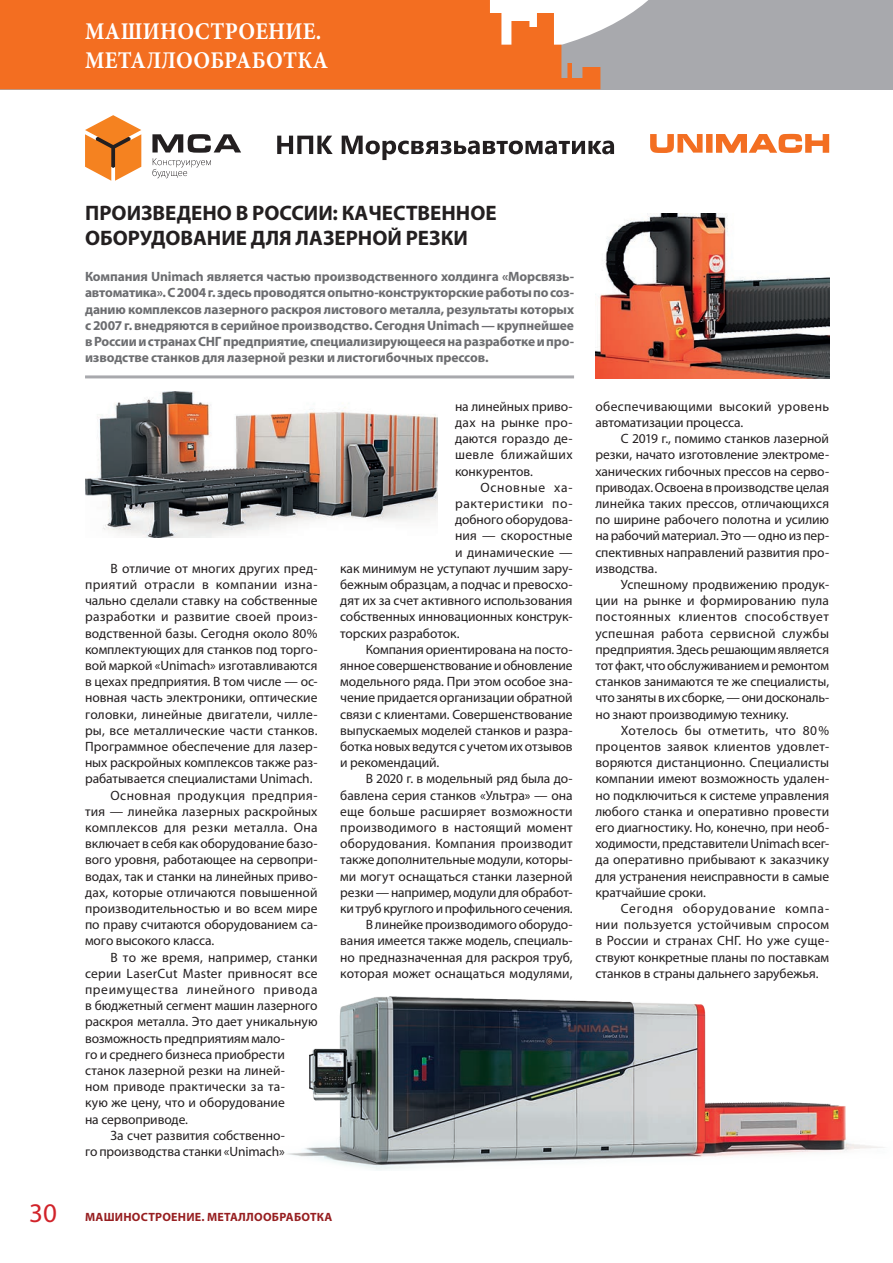
<style>
.page{position:relative;width:893px;height:1263px;background:#fff}
.page>*{position:absolute;margin:0;border:0;box-sizing:border-box;transform-origin:0 0}
.t1{font:27px "Myriad Pro";color:#d1232a}
.t2{font:700 24px/28.8px "Minion Pro";letter-spacing:.01em;color:#fff;scale:.91 1}
.t3{font:700 21px/25.2px "Myriad Pro";color:#231f20}
.t4{font:13.5px/16.2px "Myriad Pro";color:#231f20;text-align:justify}
.t5{font:700 13.5px/16.2px "Myriad Pro";letter-spacing:-.01em;color:#6c6d70;text-align:justify}
.t6{font:13.5px/16.2px "Myriad Pro";letter-spacing:.02em;color:#231f20}
.t7{font:13.5px "Myriad Pro";letter-spacing:.03em;color:#231f20}
.t8{font:13.5px "Myriad Pro";letter-spacing:.045em;color:#231f20}
.t9{font:13.5px "Myriad Pro";letter-spacing:.05em;color:#231f20}
.t10{font:700 12px "Myriad Pro";letter-spacing:.02em;color:#971f21}
</style>
<div class="page">
<div style="left:0;top:0;width:893px;height:89px;background:#a8a9ad"></div>
<svg style="left:600px;top:0;width:48px;height:31px"></svg>
<img style="left:287px;top:996px;width:597px;height:174px">
<svg style="left:0;top:0;width:600px;height:89px;background:#f17831"></svg>
<hr style="left:85px;top:375px;width:489px;height:3px;background:#a8a9ad">
<img style="left:595px;top:213px;width:234px;height:165px">
<img style="left:85px;top:391px;width:353px;height:146px">
<svg style="left:277px;top:136px;width:56px;height:18px"></svg>
<svg style="left:342px;top:136px;width:272px;height:24px"></svg>
<svg style="left:650px;top:134px;width:179px;height:19px"></svg>
<svg style="left:152px;top:134px;width:89px;height:44px"></svg>
<svg style="left:85px;top:115px;width:56px;height:66px"></svg>
<h2 class="t2" style="left:85px;top:17px;width:269px">МАШИНОСТРОЕНИЕ.<br>МЕТАЛЛООБРАБОТКА</h2>
<h3 class="t3" style="left:85px;top:200px;width:413px">ПРОИЗВЕДЕНО В РОССИИ: КАЧЕСТВЕННОЕ<br>ОБОРУДОВАНИЕ ДЛЯ ЛАЗЕРНОЙ РЕЗКИ</h3>
<p class="t5" style="left:85px;top:268px;width:491px">Компания Unimach является частью производственного холдинга «Морсвязь&shy;автоматика». С 2004 г. здесь проводятся опытно-конструкторские работы по соз&shy;данию комплексов лазерного раскроя листового металла, результаты которых с 2007 г. внедряются в серийное производство. Сегодня Unimach — крупнейшее в России и странах СНГ предприятие, специализирующееся на разработке и про&shy;изводстве станков для лазерной резки и листогибочных прессов.</p>
<p class="t4" style="left:111px;top:560px;width:208px">В отличие от многих других пред‑</p>
<p class="t7" style="left:85px;top:576px;width:234px">приятий отрасли в компании изна‑</p>
<p class="t4" style="left:85px;top:592px;width:234px">чально сделали ставку на собственные</p>
<p class="t6" style="left:85px;top:608px;width:234px">разработки и развитие своей произ‑</p>
<p class="t4" style="left:85px;top:625px;width:234px">водственной базы. Сегодня около 80%</p>
<p class="t4" style="left:85px;top:641px;width:234px">комплектующих для станков под торго‑</p>
<p class="t4" style="left:85px;top:657px;width:234px">вой маркой «Unimach» изготавливаются</p>
<p class="t4" style="left:85px;top:673px;width:234px">в цехах предприятия. В том числе — ос‑</p>
<p class="t4" style="left:85px;top:689px;width:234px">новная часть электроники, оптические</p>
<p class="t4" style="left:85px;top:706px;width:234px">головки, линейные двигатели, чилле‑</p>
<p class="t4" style="left:85px;top:722px;width:234px">ры, все металлические части станков.</p>
<p class="t4" style="left:85px;top:738px;width:234px">Программное обеспечение для лазер‑</p>
<p class="t4" style="left:85px;top:754px;width:234px">ных раскройных комплексов также раз‑</p>
<p class="t4" style="left:85px;top:770px;width:229px">рабатывается специалистами Unimach.</p>
<p class="t7" style="left:111px;top:787px;width:208px">Основная продукция предприя‑</p>
<p class="t4" style="left:85px;top:803px;width:234px">тия — линейка лазерных раскройных</p>
<p class="t7" style="left:85px;top:819px;width:234px">комплексов для резки металла. Она</p>
<p class="t4" style="left:85px;top:835px;width:234px">включает в себя как оборудование базо‑</p>
<p class="t4" style="left:85px;top:851px;width:234px">вого уровня, работающее на сервопри‑</p>
<p class="t4" style="left:85px;top:868px;width:234px">водах, так и станки на линейных приво‑</p>
<p class="t4" style="left:85px;top:884px;width:234px">дах, которые отличаются повышенной</p>
<p class="t4" style="left:85px;top:900px;width:234px">производительностью и во всем мире</p>
<p class="t4" style="left:85px;top:916px;width:234px">по праву считаются оборудованием са‑</p>
<p class="t4" style="left:85px;top:932px;width:131px">мого высокого класса.</p>
<p class="t4" style="left:111px;top:949px;width:208px">В то же время, например, станки</p>
<p class="t6" style="left:85px;top:965px;width:234px">серии LaserCut Master привносят все</p>
<p class="t8" style="left:85px;top:981px;width:234px">преимущества линейного привода</p>
<p class="t4" style="left:85px;top:997px;width:234px">в бюджетный сегмент машин лазерного</p>
<p class="t4" style="left:85px;top:1013px;width:234px">раскроя металла. Это дает уникальную</p>
<p class="t4" style="left:85px;top:1030px;width:201px">возможность предприятиям мало‑</p>
<p class="t4" style="left:85px;top:1046px;width:201px">го и среднего бизнеса приобрести</p>
<p class="t4" style="left:85px;top:1062px;width:201px">станок лазерной резки на линей‑</p>
<p class="t4" style="left:85px;top:1078px;width:201px">ном приводе практически за та‑</p>
<p class="t4" style="left:85px;top:1094px;width:201px">кую же цену, что и оборудование</p>
<p class="t4" style="left:85px;top:1111px;width:104px">на сервоприводе.</p>
<p class="t4" style="left:111px;top:1127px;width:176px">За счет развития собственно‑</p>
<p class="t4" style="left:85px;top:1143px;width:201px">го производства станки «Unimach»</p>
<p class="t4" style="left:455px;top:398px;width:119px">на линейных приво‑ дах на рынке про‑ даются гораздо де‑ шевле ближайших конкурентов.</p>
<p class="t9" style="left:480px;top:479px;width:94px">Основные ха‑</p>
<p class="t8" style="left:455px;top:495px;width:119px">рактеристики по‑</p>
<p class="t4" style="left:455px;top:511px;width:119px">добного оборудова‑</p>
<p class="t4" style="left:455px;top:527px;width:119px">ния — скоростные</p>
<p class="t4" style="left:455px;top:544px;width:119px">и динамические —</p>
<p class="t4" style="left:340px;top:560px;width:234px">как минимум не уступают лучшим зару‑</p>
<p class="t4" style="left:340px;top:576px;width:234px">бежным образцам, а подчас и превосхо‑</p>
<p class="t4" style="left:340px;top:592px;width:234px">дят их за счет активного использования</p>
<p class="t4" style="left:340px;top:608px;width:234px">собственных инновационных конструк‑</p>
<p class="t4" style="left:340px;top:625px;width:121px">торских разработок.</p>
<p class="t4" style="left:366px;top:641px;width:208px">Компания ориентирована на посто‑</p>
<p class="t4" style="left:340px;top:657px;width:234px">янное совершенствование и обновление</p>
<p class="t4" style="left:340px;top:673px;width:234px">модельного ряда. При этом особое зна‑</p>
<p class="t4" style="left:340px;top:689px;width:234px">чение придается организации обратной</p>
<p class="t4" style="left:340px;top:706px;width:234px">связи с клиентами. Совершенствование</p>
<p class="t4" style="left:340px;top:722px;width:234px">выпускаемых моделей станков и разра‑</p>
<p class="t4" style="left:340px;top:738px;width:234px">ботка новых ведутся с учетом их отзывов</p>
<p class="t4" style="left:340px;top:754px;width:101px">и рекомендаций.</p>
<p class="t4" style="left:366px;top:770px;width:208px">В 2020 г. в модельный ряд была до‑</p>
<p class="t4" style="left:340px;top:787px;width:234px">бавлена серия станков «Ультра» — она</p>
<p class="t4" style="left:340px;top:803px;width:234px">еще больше расширяет возможности</p>
<p class="t6" style="left:340px;top:819px;width:234px">производимого в настоящий момент</p>
<p class="t4" style="left:340px;top:835px;width:234px">оборудования. Компания производит</p>
<p class="t4" style="left:340px;top:851px;width:234px">также дополнительные модули, которы‑</p>
<p class="t4" style="left:340px;top:868px;width:234px">ми могут оснащаться станки лазерной</p>
<p class="t4" style="left:340px;top:884px;width:234px">резки — например, модули для обработ‑</p>
<p class="t4" style="left:340px;top:900px;width:234px">ки труб круглого и профильного сечения.</p>
<p class="t4" style="left:366px;top:916px;width:208px">В линейке производимого оборудо‑</p>
<p class="t4" style="left:340px;top:932px;width:234px">вания имеется также модель, специаль‑</p>
<p class="t4" style="left:340px;top:949px;width:234px">но предназначенная для раскроя труб,</p>
<p class="t4" style="left:340px;top:965px;width:234px">которая может оснащаться модулями,</p>
<h1 class="t1" style="left:29px;top:1196px;width:29px">30</h1>
<p class="t10" style="left:85px;top:1209px;width:249px">МАШИНОСТРОЕНИЕ. МЕТАЛЛООБРАБОТКА</p>
<p class="t6" style="left:595px;top:398px;width:235px">обеспечивающими высокий уровень автоматизации процесса.</p>
<p class="t4" style="left:595px;top:430px;width:235px;text-indent:26px">С 2019 г., помимо станков лазерной резки, начато изготовление электроме‑ ханических гибочных прессов на серво‑ приводах. Освоена в производстве целая линейка таких прессов, отличающихся по ширине рабочего полотна и усилию на рабочий материал. Это — одно из пер‑ спективных направлений развития про‑ изводства.</p>
<p class="t4" style="left:595px;top:576px;width:235px;text-indent:26px">Успешному продвижению продук‑ ции на рынке и формированию пула постоянных клиентов способствует успешная работа сервисной службы предприятия. Здесь решающим является тот факт, что обслуживанием и ремонтом станков занимаются те же специалисты, что заняты в их сборке, — они доскональ‑ но знают производимую технику.</p>
<p class="t4" style="left:595px;top:722px;width:235px;text-indent:26px">Хотелось бы отметить, что 80% процентов заявок клиентов удовлет‑ воряются дистанционно. Специалисты компании имеют возможность удален‑ но подключиться к системе управления любого станка и оперативно провести его диагностику. Но, конечно, при необ‑ ходимости, представители Unimach всег‑ да оперативно прибывают к заказчику для устранения неисправности в самые кратчайшие сроки.</p>
<p class="t4" style="left:595px;top:900px;width:235px;text-indent:26px">Сегодня оборудование компа‑ нии пользуется устойчивым спросом в России и странах СНГ. Но уже суще‑ ствуют конкретные планы по поставкам станков в страны дальнего зарубежья.</p>
</div>
